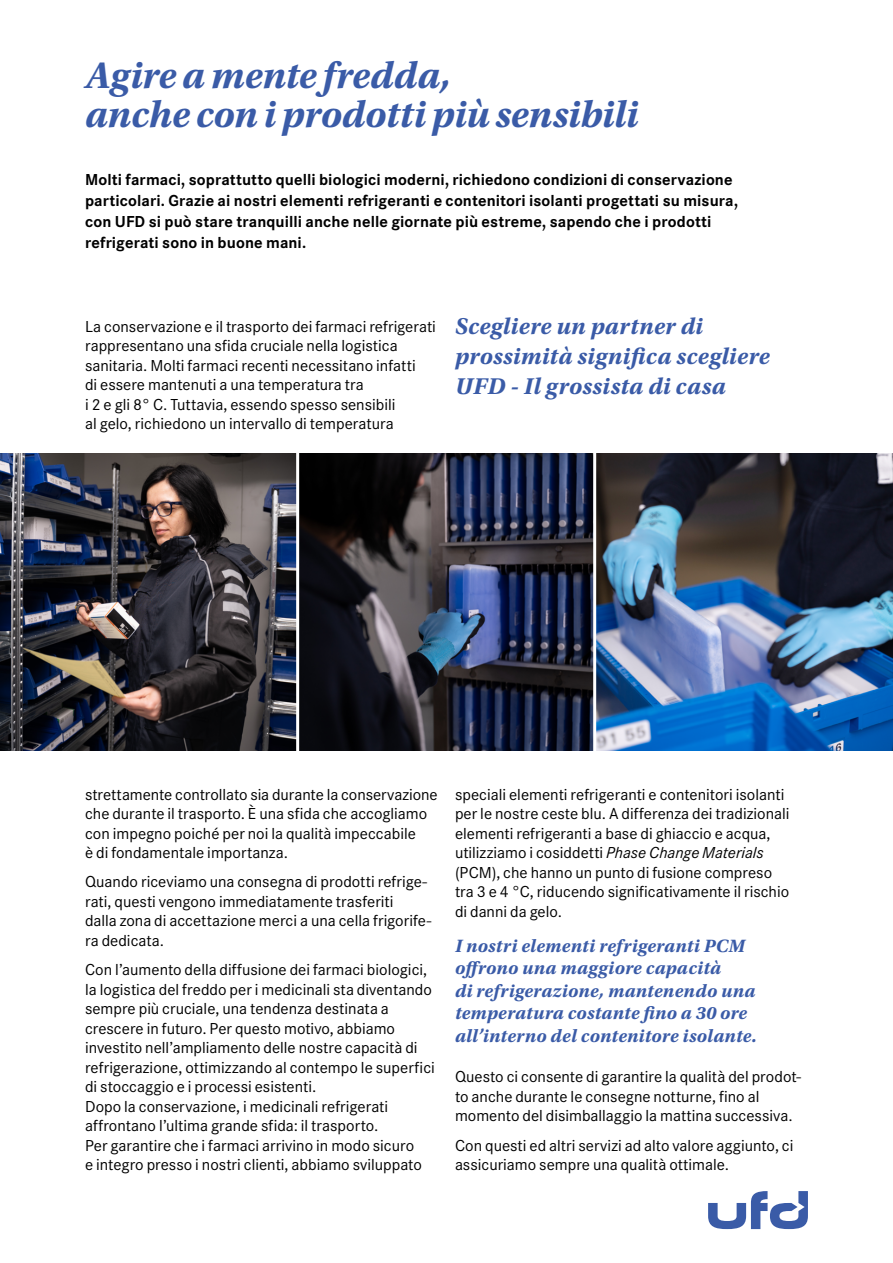
<style>
.page{position:relative;width:893px;height:1263px;background:#fff}
.page>*{position:absolute;margin:0;border:0;box-sizing:border-box;transform-origin:0 0}
.t1{font:italic 700 39px/39px "Utopia Std";color:#3a5ba7}
.t2{font:italic 700 24px/30px "Utopia Std";letter-spacing:.015em;color:#3a5ba7}
.t3{font:italic 700 18.75px/22.5px "Utopia Std";letter-spacing:.015em;color:#3a5ba7}
.t4{font:16.5px/19.5px "Corporate S";color:#000}
.t5{font:700 16.5px/21px "Corporate S";letter-spacing:.005em;color:#000}
.s1{font-style:italic}
</style>
<div class="page">
<svg style="left:708px;top:1191px;width:100px;height:38px"></svg>
<img style="left:0;top:453px;width:893px;height:298px">
<hr style="left:296px;top:452px;width:3px;height:309px;background:#fff">
<hr style="left:593px;top:452px;width:3px;height:309px;background:#fff">
<h1 class="t1" style="left:85px;top:56px;width:555px">Agire a mente fredda,<br>anche con i prodotti più sensibili</h1>
<p class="t5" style="left:85px;top:169px;width:655px">Molti farmaci, soprattutto quelli biologici moderni, richiedono condizioni di conservazione particolari. Grazie ai nostri elementi refrigeranti e contenitori isolanti progettati su misura, con UFD si può stare tranquilli anche nelle giornate più estreme, sapendo che i prodotti refrigerati sono in buone mani.</p>
<p class="t4" style="left:85px;top:316px;width:352px">La conservazione e il trasporto dei farmaci refrigerati rappresentano una sfida cruciale nella logistica sanitaria. Molti farmaci recenti necessitano infatti<br>di essere mantenuti a una temperatura tra<br>i 2 e gli 8° C. Tuttavia, essendo spesso sensibili<br>al gelo, richiedono un intervallo di temperatura</p>
<h2 class="t2" style="left:455px;top:312px;width:316px">Scegliere un partner di prossimità significa scegliere<br>UFD - Il grossista di casa</h2>
<p class="t4" style="left:85px;top:784px;width:354px">strettamente controllato sia durante la conservazione che durante il trasporto. È una sfida che accogliamo con impegno poiché per noi la qualità impeccabile<br>è di fondamentale importanza.</p>
<p class="t4" style="left:85px;top:871px;width:348px">Quando riceviamo una consegna di prodotti refrige&shy;rati, questi vengono immediatamente trasferiti<br>dalla zona di accettazione merci a una cella frigorife&shy;ra dedicata.</p>
<p class="t4" style="left:85px;top:959px;width:351px">Con l’aumento della diffusione dei farmaci biologici, la logistica del freddo per i medicinali sta diventando sempre più cruciale, una tendenza destinata a crescere in futuro. Per questo motivo, abbiamo investito nell’ampliamento delle nostre capacità di refrigerazione, ottimizzando al contempo le superfici di stoccaggio e i processi esistenti.<br>Dopo la conservazione, i medicinali refrigerati affrontano l’ultima grande sfida: il trasporto.<br>Per garantire che i farmaci arrivino in modo sicuro<br>e integro presso i nostri clienti, abbiamo sviluppato</p>
<p class="t4" style="left:455px;top:784px;width:336px">speciali elementi refrigeranti e contenitori isolanti per le nostre ceste blu. A differenza dei tradizionali elementi refrigeranti a base di ghiaccio e acqua, utilizziamo i cosiddetti <span class="s1">Phase Change Materials </span>(PCM), che hanno un punto di fusione compreso tra 3 e 4 °C, riducendo significativamente il rischio di danni da gelo.</p>
<p class="t3" style="left:455px;top:934px;width:303px">I nostri elementi refrigeranti PCM offrono una maggiore capacità<br>di refrigerazione, mantenendo una temperatura costante fino a 30 ore all’interno del contenitore isolante.</p>
<p class="t4" style="left:455px;top:1066px;width:348px">Questo ci consente di garantire la qualità del prodot&shy;to anche durante le consegne notturne, fino al momento del disimballaggio la mattina successiva.</p>
<p class="t4" style="left:455px;top:1135px;width:340px">Con questi ed altri servizi ad alto valore aggiunto, ci assicuriamo sempre una qualità ottimale.</p>
</div>
